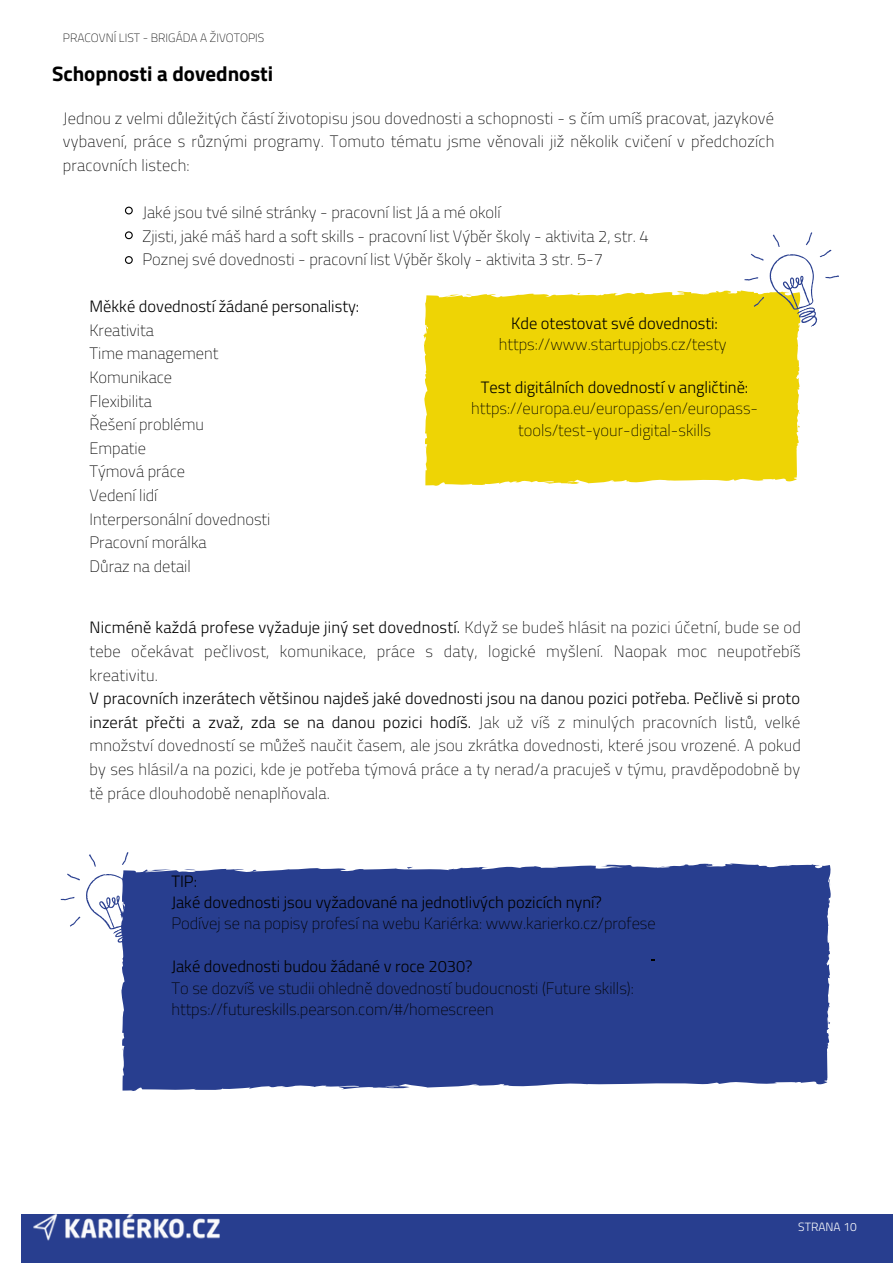
<style>
.page{position:relative;width:893px;height:1264px;background:#fff}
.page>*{position:absolute;margin:0;border:0;box-sizing:border-box;transform-origin:0 0}
.t1{font:700 21px "Titillium Web";color:#000}
.t2{font:100 16.5px/23.5px "Titillium Web";color:#000;text-align:justify}
.t3{font:300 16.5px/23.5px "Titillium Web";color:#000}
.t4{font:100 12px "Titillium Web";color:#000}
.t5{font:300 12px "Titillium Web";color:#fff}
.s1{font-weight:100}
.s2{font-weight:300}
</style>
<div class="page">
<div style="left:21px;top:1214px;width:871px;height:48px;background:#283e8f"></div>
<img style="left:33px;top:1214px;width:187px;height:27px">
<svg style="left:125px;top:207px;width:8px;height:7px"></svg>
<svg style="left:125px;top:231px;width:8px;height:8px"></svg>
<svg style="left:125px;top:256px;width:8px;height:8px"></svg>
<div style="left:121px;top:863px;width:710px;height:228px;background:#283e8f"></div>
<svg style="left:86px;top:852px;width:69px;height:94px"></svg>
<svg style="left:67px;top:873px;width:13px;height:7px"></svg>
<svg style="left:61px;top:897px;width:14px;height:3px"></svg>
<svg style="left:70px;top:916px;width:10px;height:10px"></svg>
<div style="left:423px;top:290px;width:377px;height:196px;background:#eed405"></div>
<svg style="left:744px;top:232px;width:95px;height:95px"></svg>
<p class="t4" style="left:63px;top:29px;width:203px">PRACOVNÍ LIST - BRIGÁDA A ŽIVOTOPIS</p>
<p class="t1" style="left:52px;top:57px;width:223px">Schopnosti a dovednosti</p>
<p class="t2" style="left:63px;top:106px;width:712px">Jednou z velmi důležitých částí životopisu jsou dovednosti a schopnosti - s čím umíš pracovat, jazykové vybavení, práce s různými programy. Tomuto tématu jsme věnovali již několik cvičení v předchozích pracovních listech:</p>
<p class="t2" style="left:142px;top:200px;width:360px">Jaké jsou tvé silné stránky - pracovní list Já a mé okolí</p>
<p class="t2" style="left:142px;top:224px;width:507px">Zjisti, jaké máš hard a soft skills - pracovní list Výběr školy - aktivita 2, str. 4</p>
<p class="t2" style="left:142px;top:247px;width:462px">Poznej své dovednosti - pracovní list Výběr školy - aktivita 3 str. 5-7</p>
<p class="t3" style="left:89px;top:294px;width:271px">Měkké dovedností žádané personalisty:<br><span class="s1">Kreativita</span></p>
<p class="t2" style="left:89px;top:341px;width:130px">Time management</p>
<p class="t2" style="left:89px;top:365px;width:84px">Komunikace</p>
<p class="t2" style="left:89px;top:388px;width:64px">Flexibilita</p>
<p class="t2" style="left:89px;top:412px;width:116px">Řešení problému</p>
<p class="t2" style="left:89px;top:436px;width:58px">Empatie</p>
<p class="t2" style="left:89px;top:459px;width:97px">Týmová práce</p>
<p class="t2" style="left:89px;top:483px;width:69px">Vedení lidí</p>
<p class="t2" style="left:89px;top:506px;width:182px">Interpersonální dovednosti</p>
<p class="t2" style="left:89px;top:530px;width:119px">Pracovní morálka</p>
<p class="t2" style="left:89px;top:554px;width:103px">Důraz na detail</p>
<p class="t2" style="left:499px;top:312px;width:229px;line-height:21.3px;text-align:center"><span class="s2">Kde otestovat své dovednosti: </span>https://www.startupjobs.cz/testy</p>
<p class="t2" style="left:471px;top:376px;width:288px;line-height:21.3px;text-align:center"><span class="s2">Test digitálních dovedností v angličtině: </span>https://europa.eu/europass/en/europass&shy;tools/test-your-digital-skills</p>
<p class="t2" style="left:89px;top:615px;width:712px"><span class="s2">Nicméně každá profese vyžaduje jiný set dovedností.</span> Když se budeš hlásit na pozici účetní, bude se od tebe očekávat pečlivost, komunikace, práce s daty, logické myšlení. Naopak moc neupotřebíš kreativitu.</p>
<p class="t2" style="left:89px;top:686px;width:713px"><span class="s2">V pracovních inzerátech většinou najdeš jaké dovednosti jsou na danou pozici potřeba. Pečlivě si proto inzerát přečti a zvaž, zda se na danou pozici hodíš.</span> Jak už víš z minulých pracovních listů, velké množství dovedností se můžeš naučit časem, ale jsou zkrátka dovednosti, které jsou vrozené. A pokud by ses hlásil/a na pozici, kde je potřeba týmová práce a ty nerad/a pracuješ v týmu, pravděpodobně by tě práce dlouhodobě nenaplňovala.</p>
<p class="t3" style="left:171px;top:868px;width:27px">TIP:</p>
<p class="t3" style="left:171px;top:890px;width:432px">Jaké dovednosti jsou vyžadované na jednotlivých pozicích nyní?</p>
<p class="t2" style="left:171px;top:911px;width:486px">Podívej se na popisy profesí na webu Kariérka: www.karierko.cz/profese</p>
<p class="t3" style="left:171px;top:954px;width:303px">Jaké dovednosti budou žádané v roce 2030?</p>
<p class="t2" style="left:171px;top:976px;width:464px;line-height:21.3px">To se dozvíš ve studii ohledně dovedností budoucnosti (Future skills): https://futureskills.pearson.com/#/homescreen</p>
<p class="t5" style="left:798px;top:1216px;width:60px">STRANA 10</p>
</div>
